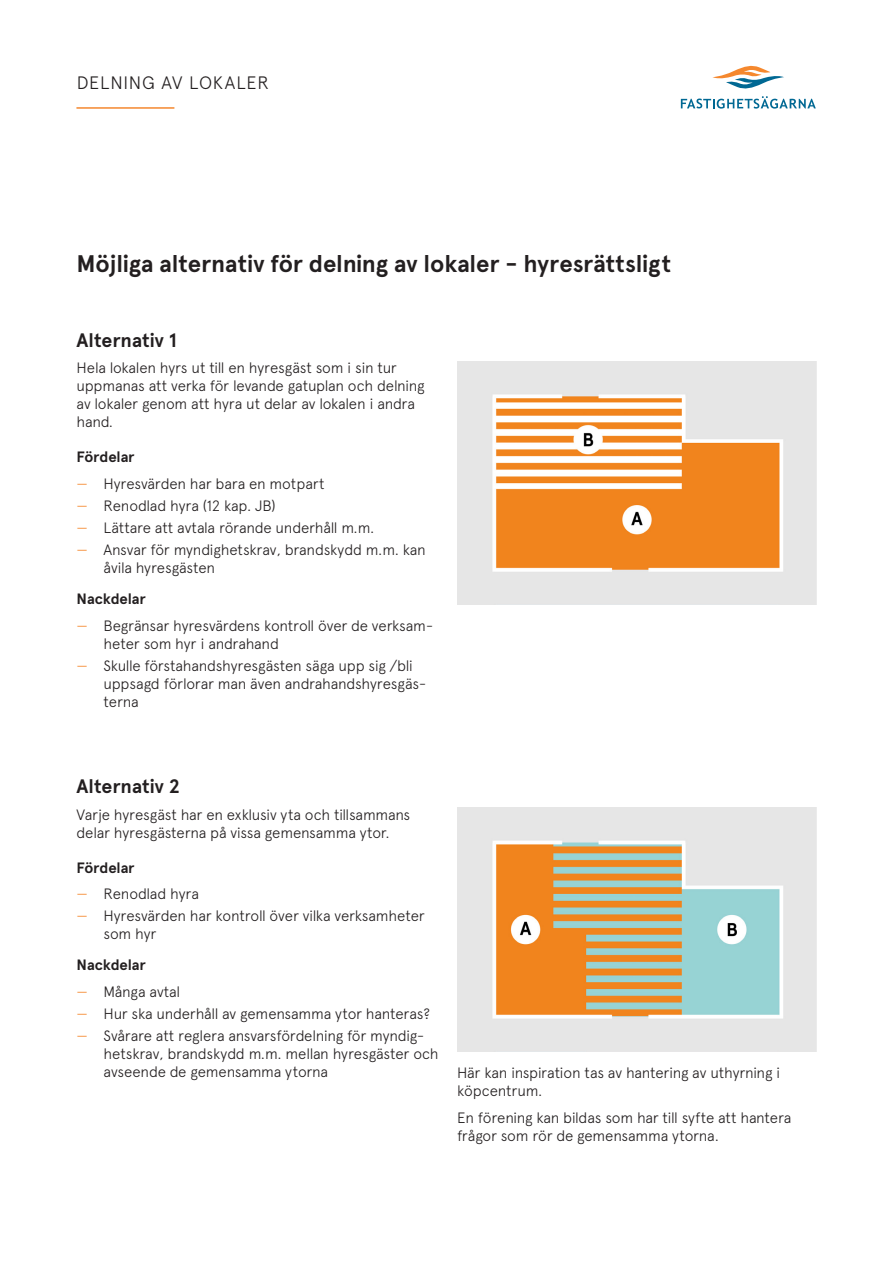
<style>
.page{position:relative;width:893px;height:1263px;background:#fff}
.page>*{position:absolute;margin:0;border:0;box-sizing:border-box;transform-origin:0 0}
.Mellanrubrik{font:700 24px "Apercu";letter-spacing:-.005em;color:#231f20}
.Underrubrik{font:700 19.5px "Apercu";color:#231f20}
.t1{font:300 18px "Apercu";letter-spacing:.035em;color:#231f20}
.Brödtext{font:300 15px/18px "Apercu";letter-spacing:-.015em;color:#231f20}
.Minirubrik{font:700 15px "Apercu";letter-spacing:-.01em;color:#231f20}
.s1{color:#f5882e}
</style>
<div class="page">
<svg style="left:681px;top:96px;width:135px;height:13px"></svg>
<svg style="left:712px;top:66px;width:72px;height:23px"></svg>
<hr style="left:77px;top:108px;width:97px;height:1px;background:#f5882e">
<img style="left:457px;top:361px;width:359px;height:244px">
<img style="left:457px;top:808px;width:359px;height:243px">
<p class="t1" style="left:77px;top:72px;width:194px">DELNING AV LOKALER</p>
<p class="Mellanrubrik" style="left:77px;top:249px;width:596px">Möjliga alternativ för delning av lokaler - hyresrättsligt</p>
<p class="Underrubrik" style="left:77px;top:328px;width:102px">Alternativ 1</p>
<p class="Brödtext" style="left:77px;top:359px;width:350px">Hela lokalen hyrs ut till en hyresgäst som i sin tur uppmanas att verka för levande gatuplan och delning av lokaler genom att hyra ut delar av lokalen i andra hand.</p>
<p class="Minirubrik" style="left:77px;top:448px;width:60px">Fördelar</p>
<p class="Brödtext" style="left:77px;top:474px;width:250px"><span class="s1">—</span> Hyresvärden har bara en motpart</p>
<p class="Brödtext" style="left:77px;top:496px;width:201px"><span class="s1">—</span> Renodlad hyra (12 kap. JB)</p>
<p class="Brödtext" style="left:77px;top:519px;width:299px"><span class="s1">—</span> Lättare att avtala rörande underhåll m.m.</p>
<p class="Brödtext" style="left:104px;top:541px;width:324px;text-indent:-27px"><span class="s1">—</span> Ansvar för myndighetskrav, brandskydd m.m. kan åvila hyresgästen</p>
<p class="Minirubrik" style="left:77px;top:590px;width:71px">Nackdelar</p>
<p class="Brödtext" style="left:104px;top:616px;width:331px;text-indent:-27px"><span class="s1">—</span> Begränsar hyresvärdens kontroll över de verksam&shy;heter som hyr i andrahand</p>
<p class="Brödtext" style="left:104px;top:656px;width:324px;text-indent:-27px"><span class="s1">—</span> Skulle förstahandshyresgästen säga upp sig /bli uppsagd förlorar man även andrahandshyresgäs&shy;terna</p>
<p class="Underrubrik" style="left:77px;top:774px;width:105px">Alternativ 2</p>
<p class="Brödtext" style="left:77px;top:805px;width:335px">Varje hyresgäst har en exklusiv yta och tillsammans delar hyresgästerna på vissa gemensamma ytor.</p>
<p class="Minirubrik" style="left:77px;top:858px;width:60px">Fördelar</p>
<p class="Brödtext" style="left:77px;top:885px;width:124px"><span class="s1">—</span> Renodlad hyra</p>
<p class="Brödtext" style="left:104px;top:907px;width:323px;text-indent:-27px"><span class="s1">—</span> Hyresvärden har kontroll över vilka verksamheter som hyr</p>
<p class="Minirubrik" style="left:77px;top:956px;width:71px">Nackdelar</p>
<p class="Brödtext" style="left:77px;top:982px;width:105px"><span class="s1">—</span> Många avtal</p>
<p class="Brödtext" style="left:77px;top:1004px;width:355px"><span class="s1">—</span> Hur ska underhåll av gemensamma ytor hanteras?</p>
<p class="Brödtext" style="left:104px;top:1027px;width:337px;text-indent:-27px"><span class="s1">—</span> Svårare att reglera ansvarsfördelning för myndig&shy;hetskrav, brandskydd m.m. mellan hyresgäster och avseende de gemensamma ytorna</p>
<p class="Brödtext" style="left:457px;top:1063px;width:325px">Här kan inspiration tas av hantering av uthyrning i köpcentrum.</p>
<p class="Brödtext" style="left:457px;top:1108px;width:336px">En förening kan bildas som har till syfte att hantera frågor som rör de gemensamma ytorna.</p>
</div>
